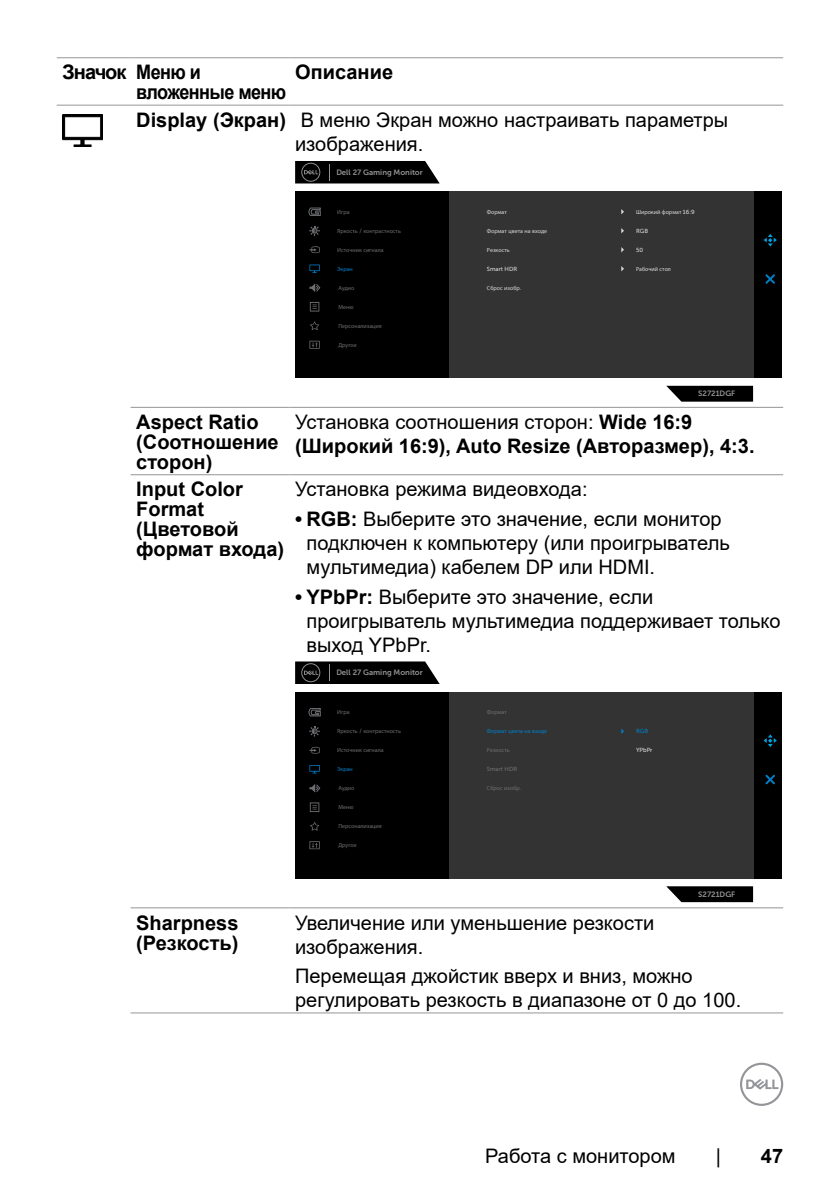
<style>
.page{position:relative;width:840px;height:1191px;background:#fff}
.page>*{position:absolute;margin:0;border:0;box-sizing:border-box;transform-origin:0 0}
.Table_Paragraph{font:20px/24px "Arial";color:#000}
.Table_Paragraph-2{font:700 20px/24px "Arial";color:#000}
.Table_Paragraph-Inde{font:700 20px/20px "Arial";color:#000}
.Table_Head{font:700 20px/20px "Arial";letter-spacing:-.03em;color:#000;scale:.9 1}
.Table_Head-2{font:700 20px "Arial";color:#000}
.Table_Head-3{font:700 20px "Arial";letter-spacing:-.03em;color:#000}
.t1{font:7.8px "Museo Sans For Dell 700";color:#939393}
.t2{font:6px "Myriad Pro";color:#6d6e71}
.t3{font:6px "Myriad Pro";color:#d9d9d9}
.t4{font:6px "Myriad Pro";color:#007fc8}
.t5{font:6px "Museo Sans For Dell 500";color:#d9d9d9}
.t6{font:6px "Museo Sans For Dell 500";color:#6d6e71}
.t7{font:6px "Museo Sans For Dell 500";color:#007fc8}
.s1{font-family:"Museo Sans For Dell 500"}
.s2{font-weight:400}
.s3{font-weight:700}
</style>
<div class="page">
<svg style="left:740px;top:1062px;width:42px;height:44px"></svg>
<hr style="left:57px;top:57px;width:73px;height:1px;background:#939598">
<hr style="left:130px;top:57px;width:159px;height:1px;background:#939598">
<hr style="left:289px;top:57px;width:493px;height:1px;background:#939598">
<hr style="left:57px;top:105px;width:73px;height:1px;background:#939598">
<hr style="left:130px;top:105px;width:159px;height:1px;background:#939598">
<hr style="left:289px;top:105px;width:493px;height:1px;background:#939598">
<hr style="left:130px;top:407px;width:159px;height:1px;background:#939598">
<hr style="left:289px;top:407px;width:493px;height:1px;background:#939598">
<hr style="left:130px;top:474px;width:159px;height:1px;background:#939598">
<hr style="left:289px;top:474px;width:493px;height:1px;background:#939598">
<hr style="left:130px;top:907px;width:159px;height:1px;background:#939598">
<hr style="left:289px;top:907px;width:493px;height:1px;background:#939598">
<hr style="left:130px;top:1012px;width:159px;height:1px;background:#939598">
<hr style="left:289px;top:1012px;width:493px;height:1px;background:#939598">
<img style="left:62px;top:114px;width:40px;height:33px">
<div style="left:295px;top:191px;width:154px;height:187px;background:#000"></div>
<div style="left:449px;top:191px;width:304px;height:187px;background:#333"></div>
<div style="left:753px;top:191px;width:28px;height:187px;background:#000"></div>
<svg style="left:666px;top:386px;width:86px;height:16px"></svg>
<svg style="left:308px;top:207px;width:13px;height:9px"></svg>
<svg style="left:295px;top:161px;width:144px;height:22px;background:#101010"></svg>
<svg style="left:310px;top:302px;width:9px;height:9px"></svg>
<svg style="left:310px;top:321px;width:9px;height:9px"></svg>
<svg style="left:309px;top:341px;width:10px;height:8px"></svg>
<svg style="left:309px;top:226px;width:11px;height:10px"></svg>
<svg style="left:309px;top:264px;width:10px;height:9px"></svg>
<svg style="left:309px;top:246px;width:10px;height:7px"></svg>
<svg style="left:309px;top:283px;width:12px;height:9px"></svg>
<svg style="left:763px;top:234px;width:13px;height:13px"></svg>
<svg style="left:765px;top:274px;width:9px;height:10px"></svg>
<div style="left:295px;top:691px;width:154px;height:187px;background:#000"></div>
<div style="left:449px;top:691px;width:304px;height:187px;background:#333"></div>
<div style="left:753px;top:691px;width:28px;height:187px;background:#000"></div>
<svg style="left:666px;top:886px;width:86px;height:16px"></svg>
<svg style="left:308px;top:708px;width:13px;height:9px"></svg>
<svg style="left:295px;top:661px;width:144px;height:23px;background:#151515"></svg>
<svg style="left:310px;top:802px;width:9px;height:10px"></svg>
<svg style="left:310px;top:822px;width:9px;height:9px"></svg>
<svg style="left:309px;top:841px;width:10px;height:8px"></svg>
<svg style="left:309px;top:726px;width:11px;height:10px"></svg>
<svg style="left:309px;top:765px;width:10px;height:8px"></svg>
<svg style="left:309px;top:746px;width:10px;height:7px"></svg>
<svg style="left:309px;top:784px;width:12px;height:9px"></svg>
<svg style="left:763px;top:734px;width:13px;height:13px"></svg>
<svg style="left:765px;top:774px;width:9px;height:10px"></svg>
<p class="Table_Head-3" style="left:62px;top:59px;width:66px">Значок</p>
<p class="Table_Head" style="left:136px;top:63px;width:168px">Меню и вложенные меню</p>
<p class="Table_Head-2" style="left:295px;top:59px;width:99px">Описание</p>
<p class="Table_Paragraph-2" style="left:136px;top:109px;width:151px">Display (Экран)</p>
<p class="Table_Paragraph" style="left:295px;top:108px;width:434px">В меню Экран можно настраивать параметры изображения.</p>
<p class="t1" style="left:336px;top:168px;width:88px">Dell 27 Gaming Monitor</p>
<p class="t2" style="left:337px;top:208px;width:14px">Игра</p>
<p class="t3" style="left:486px;top:208px;width:21px">Формат</p>
<p class="t3" style="left:635px;top:208px;width:60px">Широкий формат <span class="s1">16:9</span></p>
<p class="t2" style="left:337px;top:227px;width:65px">Яркость <span class="s1">/</span> контрастность</p>
<p class="t3" style="left:486px;top:227px;width:62px">Формат цвета на входе</p>
<p class="t5" style="left:635px;top:227px;width:14px">RGB</p>
<p class="t2" style="left:337px;top:246px;width:48px">Источник сигнала</p>
<p class="t2" style="left:338px;top:284px;width:18px">Аудио</p>
<p class="t4" style="left:337px;top:265px;width:17px">Экран</p>
<p class="t3" style="left:486px;top:246px;width:24px">Резкость</p>
<p class="t3" style="left:486px;top:284px;width:36px">Сброс изобр<span class="s1">.</span></p>
<p class="t5" style="left:486px;top:265px;width:32px">Smart HDR</p>
<p class="t5" style="left:635px;top:246px;width:9px">50</p>
<p class="t3" style="left:635px;top:265px;width:36px">Рабочий стол</p>
<p class="t2" style="left:338px;top:303px;width:17px">Меню</p>
<p class="t2" style="left:338px;top:322px;width:45px">Персонализация</p>
<p class="t2" style="left:338px;top:341px;width:20px">Другое</p>
<p class="t1" style="left:697px;top:389px;width:39px">S2721DGF</p>
<p class="Table_Paragraph-Inde" style="left:136px;top:413px;width:144px">Aspect Ratio (Соотношение сторон)</p>
<p class="Table_Paragraph-2" style="left:295px;top:411px;width:461px"><span class="s2">Установка соотношения сторон:</span> Wide 16:9 (Широкий 16:9), Auto Resize (Авторазмер), 4:3.</p>
<p class="Table_Paragraph-Inde" style="left:136px;top:480px;width:149px">Input Color<br>Format (Цветовой формат входа)</p>
<p class="Table_Paragraph" style="left:295px;top:477px;width:294px">Установка режима видеовхода:</p>
<p class="Table_Paragraph" style="left:306px;top:507px;width:424px;text-indent:-11px"><span class="s3">• RGB:</span> Выберите это значение, если монитор подключен к компьютеру (или проигрыватель мультимедиа) кабелем DP или HDMI.</p>
<p class="Table_Paragraph" style="left:306px;top:584px;width:475px;text-indent:-11px"><span class="s3">• YPbPr:</span> Выберите это значение, если проигрыватель мультимедиа поддерживает только выход YPbPr.</p>
<p class="t1" style="left:336px;top:668px;width:88px">Dell 27 Gaming Monitor</p>
<p class="t2" style="left:337px;top:708px;width:14px">Игра</p>
<p class="t2" style="left:486px;top:708px;width:21px">Формат</p>
<p class="t2" style="left:337px;top:727px;width:65px">Яркость <span class="s1">/</span> контрастность</p>
<p class="t4" style="left:486px;top:727px;width:62px">Формат цвета на входе</p>
<p class="t7" style="left:635px;top:728px;width:14px">RGB</p>
<p class="t2" style="left:337px;top:746px;width:48px">Источник сигнала</p>
<p class="t2" style="left:338px;top:784px;width:18px">Аудио</p>
<p class="t4" style="left:337px;top:765px;width:17px">Экран</p>
<p class="t2" style="left:486px;top:746px;width:24px">Резкость</p>
<p class="t2" style="left:486px;top:784px;width:36px">Сброс изобр<span class="s1">.</span></p>
<p class="t6" style="left:486px;top:766px;width:32px">Smart HDR</p>
<p class="t5" style="left:635px;top:747px;width:18px">YPbPr</p>
<p class="t2" style="left:338px;top:803px;width:17px">Меню</p>
<p class="t2" style="left:338px;top:822px;width:45px">Персонализация</p>
<p class="t2" style="left:338px;top:841px;width:20px">Другое</p>
<p class="t1" style="left:697px;top:889px;width:39px">S2721DGF</p>
<p class="Table_Paragraph-Inde" style="left:136px;top:913px;width:104px">Sharpness (Резкость)</p>
<p class="Table_Paragraph" style="left:295px;top:910px;width:360px">Увеличение или уменьшение резкости изображения.</p>
<p class="Table_Paragraph" style="left:295px;top:964px;width:447px">Перемещая джойстик вверх и вниз, можно регулировать резкость в диапазоне от 0 до 100.</p>
<p class="Table_Paragraph" style="left:485px;top:1143px;width:192px">Работа с монитором</p>
<p class="Table_Paragraph" style="left:715px;top:1143px;width:7px">|</p>
<p class="Table_Paragraph-2" style="left:760px;top:1144px;width:24px">47</p>
</div>
